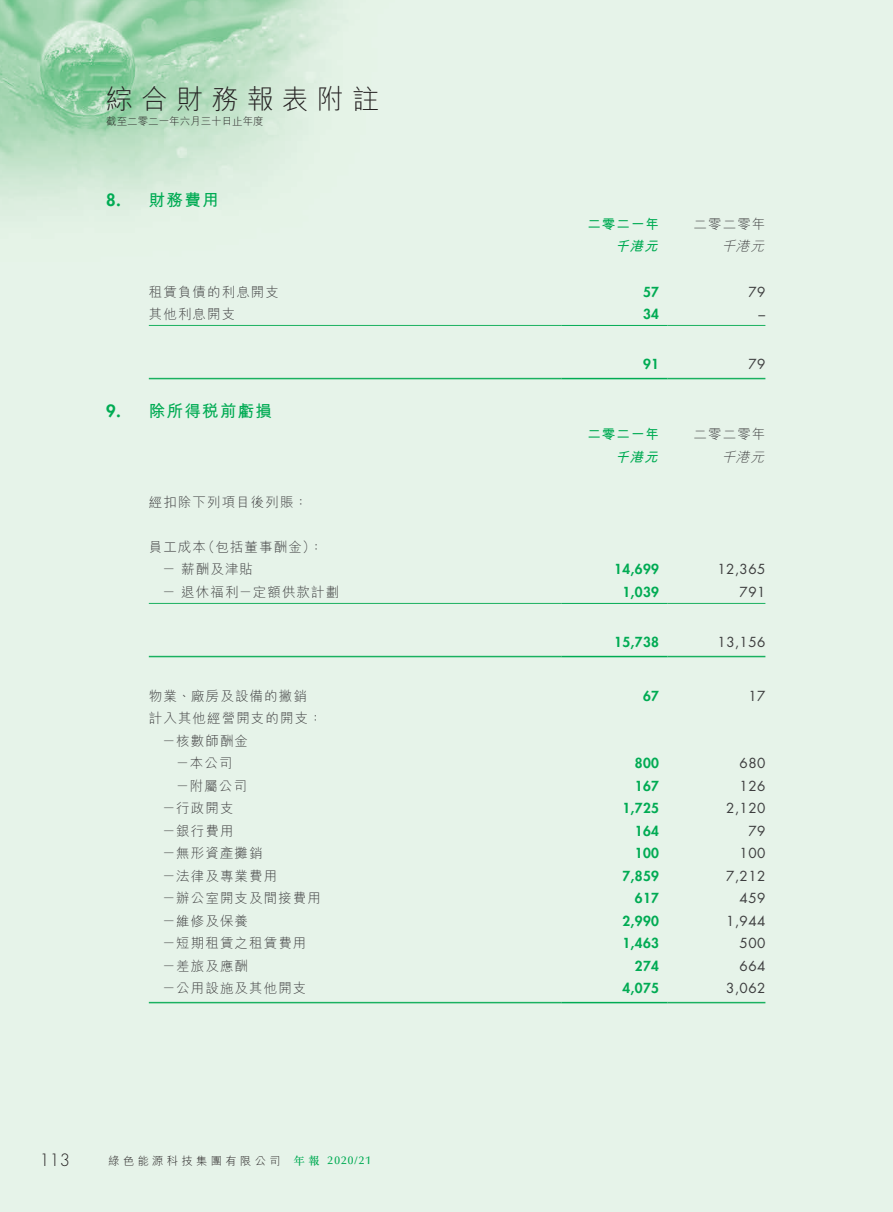
<style>
.page{position:relative;width:893px;height:1212px;background:#fff}
.page>*{position:absolute;margin:0;border:0;box-sizing:border-box;transform-origin:0 0}
.t1{font:300 27px "M Hei HK";letter-spacing:.3em;color:#231f20}
.t2{font:700 16.5px "M Hei HK";letter-spacing:.08em;color:#00ab53}
.t3{font:800 16.5px "Futura Std";color:#00ab53}
.t4{font:300 16.5px "Futura Std";color:#231f20}
.t5{font:300 13.5px "M Hei HK";letter-spacing:.08em;color:#3e3e3f}
.t6{font:800 13.5px "Futura Std";letter-spacing:.03em;color:#00ab53}
.t7{font:13.5px "Futura Std";letter-spacing:.03em;color:#3e3e3f}
.t8{font:700 13.5px "M Hei HK";letter-spacing:.08em;color:#00ab53}
.t9{font:italic 300 13.5px "M Hei HK";color:#3e3e3f}
.t10{font:italic 700 13.5px "M Hei HK";color:#00ab53}
.t11{font:300 11.25px "M Hei HK";letter-spacing:.3em;color:#231f20}
.t12{font:500 11.25px "Optima LT Std";letter-spacing:.1em;color:#00ab53}
.t13{font:500 11.25px "M Sung HK";color:#00ab53}
.t14{font:300 10.5px "M Hei HK";color:#231f20}
</style>
<div class="page">
<div style="left:0;top:0;width:892px;height:1212px;background:#e6f3e9"></div>
<hr style="left:149px;top:325px;width:412px;height:1px;background:#1ab160">
<hr style="left:561px;top:325px;width:107px;height:1px;background:#00ab53">
<hr style="left:668px;top:325px;width:97px;height:1px;background:#1ab160">
<hr style="left:149px;top:378px;width:412px;height:1px;background:#1ab160">
<hr style="left:561px;top:378px;width:107px;height:1px;background:#00ab53">
<hr style="left:668px;top:378px;width:97px;height:1px;background:#1ab160">
<hr style="left:149px;top:603px;width:412px;height:1px;background:#1ab160">
<hr style="left:561px;top:603px;width:107px;height:1px;background:#00ab53">
<hr style="left:668px;top:603px;width:97px;height:1px;background:#1ab160">
<hr style="left:149px;top:656px;width:412px;height:1px;background:#1ab160">
<hr style="left:561px;top:656px;width:107px;height:1px;background:#00ab53">
<hr style="left:668px;top:656px;width:97px;height:1px;background:#1ab160">
<hr style="left:149px;top:1002px;width:412px;height:1px;background:#1ab160">
<hr style="left:561px;top:1002px;width:107px;height:1px;background:#00ab53">
<hr style="left:668px;top:1002px;width:97px;height:1px;background:#1ab160">
<h1 class="t1" style="left:106px;top:80px;width:274px">綜合財務報表附註</h1>
<p class="t14" style="left:106px;top:114px;width:159px">截至二零二一年六月三十日止年度</p>
<p class="t3" style="left:106px;top:190px;width:16px">8.</p>
<p class="t2" style="left:149px;top:188px;width:71px">財務費用</p>
<p class="t5" style="left:149px;top:282px;width:132px">租賃負債的利息開支</p>
<p class="t5" style="left:149px;top:305px;width:88px">其他利息開支</p>
<p class="t3" style="left:106px;top:400px;width:16px">9.</p>
<p class="t2" style="left:149px;top:398px;width:125px">除所得稅前虧損</p>
<p class="t5" style="left:149px;top:492px;width:160px">經扣除下列項目後列賬：</p>
<p class="t5" style="left:201px;top:537px;width:123px">（包括董事酬金：(</p>
<p class="t5" style="left:149px;top:537px;width:59px">員工成本</p>
<p class="t5" style="left:162px;top:560px;width:92px">－薪酬及津貼</p>
<p class="t5" style="left:162px;top:582px;width:178px">－退休福利－定額供款計劃</p>
<p class="t5" style="left:149px;top:686px;width:160px">物業、廠房及設備的撇銷</p>
<p class="t5" style="left:149px;top:709px;width:175px">計入其他經營開支的開支：</p>
<p class="t5" style="left:162px;top:731px;width:87px">－核數師酬金</p>
<p class="t5" style="left:176px;top:754px;width:58px">－本公司</p>
<p class="t5" style="left:176px;top:776px;width:73px">－附屬公司</p>
<p class="t5" style="left:162px;top:799px;width:73px">－行政開支</p>
<p class="t5" style="left:162px;top:821px;width:73px">－銀行費用</p>
<p class="t5" style="left:162px;top:844px;width:102px">－無形資產攤銷</p>
<p class="t5" style="left:162px;top:866px;width:116px">－法律及專業費用</p>
<p class="t5" style="left:162px;top:889px;width:160px">－辦公室開支及間接費用</p>
<p class="t5" style="left:162px;top:911px;width:87px">－維修及保養</p>
<p class="t5" style="left:162px;top:934px;width:146px">－短期租賃之租賃費用</p>
<p class="t5" style="left:162px;top:956px;width:87px">－差旅及應酬</p>
<p class="t5" style="left:162px;top:979px;width:146px">－公用設施及其他開支</p>
<p class="t4" style="left:39px;top:1150px;width:32px">113</p>
<p class="t11" style="left:108px;top:1153px;width:174px">綠色能源科技集團有限公司</p>
<p class="t13" style="left:294px;top:1153px;width:27px">年報</p>
<p class="t12" style="left:328px;top:1154px;width:45px">2020/21</p>
<p class="t8" style="left:587px;top:214px;width:73px">二零二一年</p>
<p class="t5" style="left:693px;top:215px;width:73px">二零二零年</p>
<p class="t10" style="left:615px;top:237px;width:49px">千港元</p>
<p class="t9" style="left:721px;top:237px;width:49px">千港元</p>
<p class="t6" style="left:643px;top:283px;width:17px">57</p>
<p class="t7" style="left:748px;top:283px;width:19px">79</p>
<p class="t6" style="left:643px;top:305px;width:17px">34</p>
<p class="t7" style="left:759px;top:305px;width:8px">–</p>
<p class="t6" style="left:643px;top:356px;width:17px">91</p>
<p class="t7" style="left:748px;top:355px;width:19px">79</p>
<p class="t8" style="left:587px;top:425px;width:73px">二零二一年</p>
<p class="t5" style="left:693px;top:425px;width:73px">二零二零年</p>
<p class="t10" style="left:615px;top:447px;width:49px">千港元</p>
<p class="t9" style="left:721px;top:447px;width:49px">千港元</p>
<p class="t6" style="left:614px;top:561px;width:46px">14,699</p>
<p class="t7" style="left:718px;top:561px;width:49px">12,365</p>
<p class="t6" style="left:622px;top:583px;width:38px">1,039</p>
<p class="t7" style="left:740px;top:583px;width:27px">791</p>
<p class="t6" style="left:614px;top:633px;width:46px">15,738</p>
<p class="t7" style="left:718px;top:633px;width:49px">13,156</p>
<p class="t6" style="left:643px;top:687px;width:17px">67</p>
<p class="t7" style="left:748px;top:687px;width:19px">17</p>
<p class="t6" style="left:635px;top:754px;width:26px">800</p>
<p class="t7" style="left:740px;top:754px;width:27px">680</p>
<p class="t6" style="left:635px;top:777px;width:26px">167</p>
<p class="t7" style="left:740px;top:777px;width:27px">126</p>
<p class="t6" style="left:622px;top:799px;width:38px">1,725</p>
<p class="t7" style="left:726px;top:799px;width:41px">2,120</p>
<p class="t6" style="left:635px;top:822px;width:26px">164</p>
<p class="t7" style="left:748px;top:822px;width:19px">79</p>
<p class="t6" style="left:635px;top:845px;width:26px">100</p>
<p class="t7" style="left:740px;top:844px;width:27px">100</p>
<p class="t6" style="left:622px;top:867px;width:38px">7,859</p>
<p class="t7" style="left:726px;top:867px;width:41px">7,212</p>
<p class="t6" style="left:635px;top:890px;width:26px">617</p>
<p class="t7" style="left:740px;top:889px;width:27px">459</p>
<p class="t6" style="left:622px;top:912px;width:38px">2,990</p>
<p class="t7" style="left:726px;top:912px;width:41px">1,944</p>
<p class="t6" style="left:622px;top:935px;width:38px">1,463</p>
<p class="t7" style="left:740px;top:934px;width:27px">500</p>
<p class="t6" style="left:635px;top:957px;width:26px">274</p>
<p class="t7" style="left:740px;top:957px;width:27px">664</p>
<p class="t6" style="left:622px;top:980px;width:38px">4,075</p>
<p class="t7" style="left:726px;top:979px;width:41px">3,062</p>
</div>
